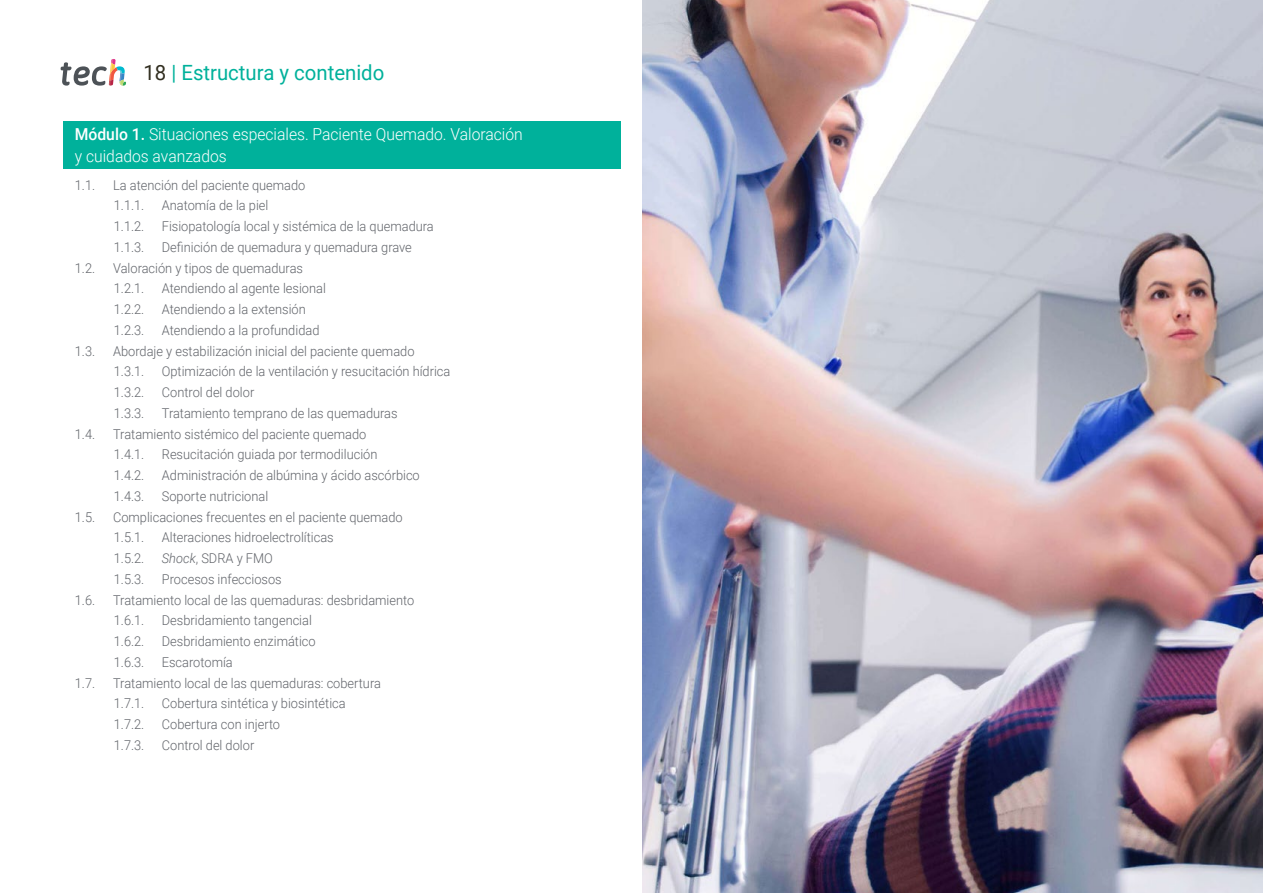
<style>
.page{position:relative;width:1263px;height:893px;background:#fff}
.page>*{position:absolute;margin:0;border:0;box-sizing:border-box;transform-origin:0 0}
.t1{font:21px "Roboto";color:#00b19b}
.t2{font:300 16.5px/22.5px "Roboto";color:#fff;scale:.95 1}
.t3{font:300 13.5px/20.7px "Roboto";color:#61646a;scale:.95 1}
.s1{color:#312e20}
.s2{font-weight:500}
.s3{font-style:italic}
</style>
<div class="page">
<svg style="left:61px;top:59px;width:65px;height:27px"></svg>
<div style="left:64px;top:121px;width:557px;height:48px;background:#00b19b"></div>
<img style="left:642px;top:0;width:621px;height:893px">
<h1 class="t1" style="left:144px;top:57px;width:242px"><span class="s1">18</span> | Estructura y contenido</h1>
<p class="t2" style="left:75px;top:122px;width:473px"><span class="s2">Módulo 1.</span> Situaciones especiales. Paciente Quemado. Valoración y cuidados avanzados</p>
<p class="t3" style="left:75px;top:174px;width:23px">1.1.</p>
<p class="t3" style="left:113px;top:174px;width:204px">La atención del paciente quemado<br>1.1.1.</p>
<p class="t3" style="left:162px;top:195px;width:114px">Anatomía de la piel</p>
<p class="t3" style="left:114px;top:215px;width:34px">1.1.2.</p>
<p class="t3" style="left:162px;top:215px;width:288px">Fisiopatología local y sistémica de la quemadura</p>
<p class="t3" style="left:114px;top:236px;width:34px">1.1.3.</p>
<p class="t3" style="left:162px;top:236px;width:265px">Definición de quemadura y quemadura grave</p>
<p class="t3" style="left:75px;top:257px;width:23px">1.2.</p>
<p class="t3" style="left:113px;top:257px;width:201px">Valoración y tipos de quemaduras<br>1.2.1.</p>
<p class="t3" style="left:162px;top:278px;width:174px">Atendiendo al agente lesional</p>
<p class="t3" style="left:114px;top:298px;width:34px">1.2.2.</p>
<p class="t3" style="left:162px;top:298px;width:153px">Atendiendo a la extensión</p>
<p class="t3" style="left:114px;top:319px;width:34px">1.2.3.</p>
<p class="t3" style="left:162px;top:319px;width:167px">Atendiendo a la profundidad</p>
<p class="t3" style="left:75px;top:340px;width:23px">1.3.</p>
<p class="t3" style="left:113px;top:340px;width:319px">Abordaje y estabilización inicial del paciente quemado<br>1.3.1.</p>
<p class="t3" style="left:162px;top:361px;width:305px">Optimización de la ventilación y resucitación hídrica</p>
<p class="t3" style="left:114px;top:381px;width:34px">1.3.2.</p>
<p class="t3" style="left:162px;top:381px;width:99px">Control del dolor</p>
<p class="t3" style="left:114px;top:402px;width:34px">1.3.3.</p>
<p class="t3" style="left:162px;top:402px;width:250px">Tratamiento temprano de las quemaduras</p>
<p class="t3" style="left:75px;top:423px;width:23px">1.4.</p>
<p class="t3" style="left:113px;top:423px;width:268px">Tratamiento sistémico del paciente quemado<br>1.4.1.</p>
<p class="t3" style="left:162px;top:444px;width:228px">Resucitación guiada por termodilución</p>
<p class="t3" style="left:114px;top:464px;width:34px">1.4.2.</p>
<p class="t3" style="left:162px;top:464px;width:273px">Administración de albúmina y ácido ascórbico</p>
<p class="t3" style="left:114px;top:485px;width:34px">1.4.3.</p>
<p class="t3" style="left:162px;top:485px;width:113px">Soporte nutricional</p>
<p class="t3" style="left:75px;top:506px;width:23px">1.5.</p>
<p class="t3" style="left:113px;top:506px;width:306px">Complicaciones frecuentes en el paciente quemado<br>1.5.1.</p>
<p class="t3" style="left:162px;top:527px;width:182px">Alteraciones hidroelectrolíticas</p>
<p class="t3" style="left:114px;top:547px;width:34px">1.5.2.</p>
<p class="t3" style="left:162px;top:547px;width:118px"><span class="s3">Shock</span>, SDRA y FMO</p>
<p class="t3" style="left:114px;top:568px;width:34px">1.5.3.</p>
<p class="t3" style="left:162px;top:568px;width:128px">Procesos infecciosos</p>
<p class="t3" style="left:75px;top:589px;width:23px">1.6.</p>
<p class="t3" style="left:113px;top:589px;width:319px">Tratamiento local de las quemaduras: desbridamiento<br>1.6.1.</p>
<p class="t3" style="left:162px;top:610px;width:159px">Desbridamiento tangencial</p>
<p class="t3" style="left:114px;top:630px;width:34px">1.6.2.</p>
<p class="t3" style="left:162px;top:630px;width:163px">Desbridamiento enzimático</p>
<p class="t3" style="left:114px;top:651px;width:34px">1.6.3.</p>
<p class="t3" style="left:162px;top:651px;width:76px">Escarotomía</p>
<p class="t3" style="left:75px;top:672px;width:23px">1.7.</p>
<p class="t3" style="left:113px;top:672px;width:283px">Tratamiento local de las quemaduras: cobertura<br>1.7.1.</p>
<p class="t3" style="left:162px;top:693px;width:195px">Cobertura sintética y biosintética</p>
<p class="t3" style="left:114px;top:713px;width:34px">1.7.2.</p>
<p class="t3" style="left:162px;top:713px;width:126px">Cobertura con injerto</p>
<p class="t3" style="left:114px;top:734px;width:34px">1.7.3.</p>
<p class="t3" style="left:162px;top:734px;width:99px">Control del dolor</p>
</div>
